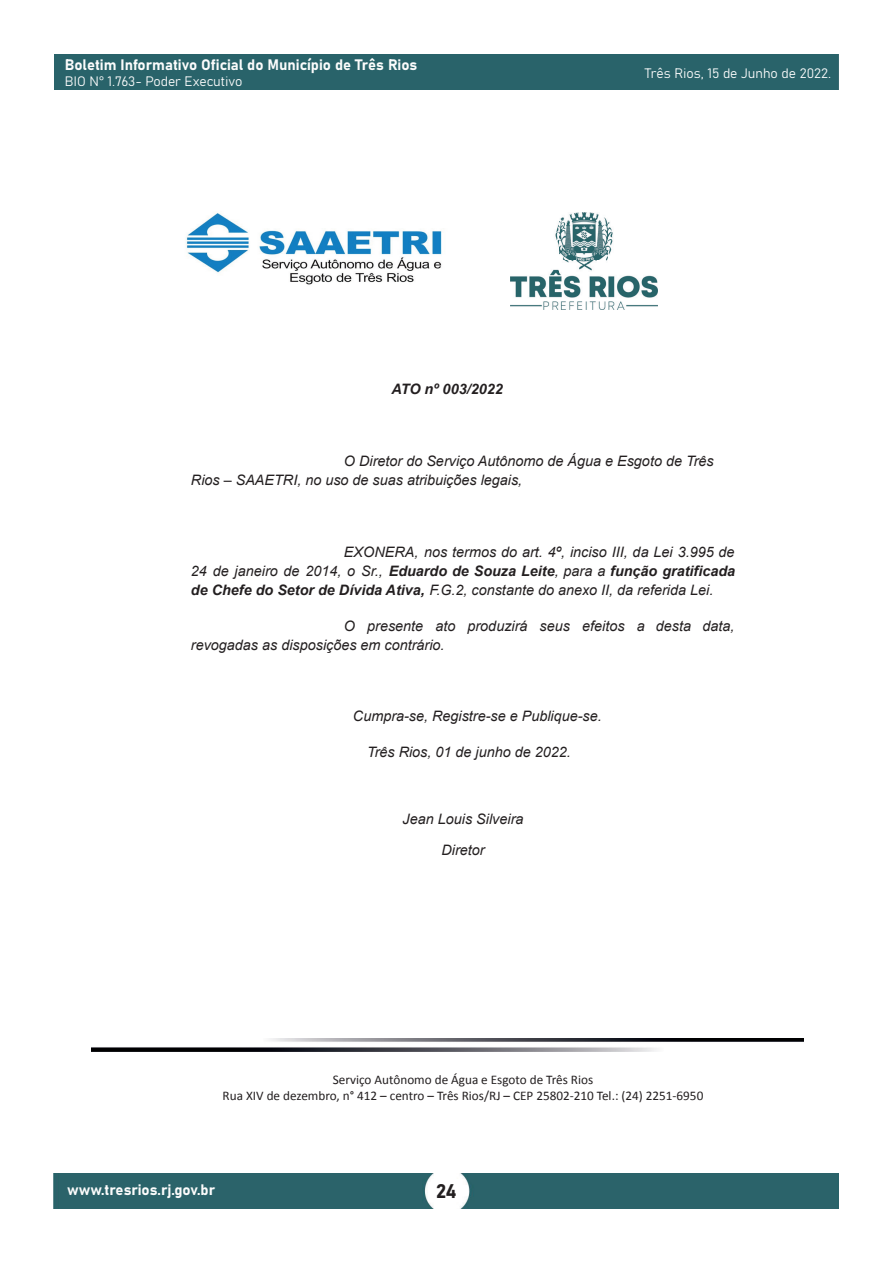
<style>
.page{position:relative;width:893px;height:1263px;background:#fff}
.page>*{position:absolute;margin:0;border:0;box-sizing:border-box;transform-origin:0 0}
.t1{font:19.5px "Bahnschrift";color:#231f20}
.t2{font:15px "Bahnschrift";color:#fcfcfc}
.t3{font:italic 14.4px/19px "Arial";color:#231f20}
.t4{font:italic 700 14.4px "Arial";color:#231f20}
.t5{font:13.5px "Bahnschrift";color:#fcfcfc}
.t6{font:13.2px/16px "Calibri";color:#231f20;text-align:center}
.s1{font-weight:700}
</style>
<div class="page">
<div style="left:54px;top:54px;width:785px;height:35px;background:#29636a"></div>
<div style="left:54px;top:1174px;width:785px;height:35px;background:#2b636a"></div>
<img style="left:510px;top:212px;width:147px;height:97px">
<img style="left:91px;top:1038px;width:712px;height:13px">
<img style="left:186px;top:213px;width:256px;height:72px">
<p class="t2" style="left:65px;top:54px;width:354px">Boletim Informativo Oficial do Município de Três Rios</p>
<p class="t5" style="left:65px;top:71px;width:179px">BIO N° 1.763- Poder Executivo</p>
<p class="t4" style="left:391px;top:380px;width:113px">ATO nº 003/2022</p>
<p class="t5" style="left:645px;top:63px;width:188px">Três Rios, 15 de Junho de 2022.</p>
<p class="t3" style="left:191px;top:452px;width:524px;text-indent:153px">O Diretor do Serviço Autônomo de Água e Esgoto de Três<br>Rios – SAAETRI, no uso de suas atribuições legais,</p>
<p class="t3" style="left:191px;top:542px;width:546px;text-align:justify;text-indent:153px">EXONERA, nos termos do art. 4º, inciso III, da Lei 3.995 de 24 de janeiro de 2014, o Sr., <span class="s1">Eduardo de Souza Leite</span>, para a <span class="s1">função gratificada de Chefe do Setor de Dívida Ativa,</span> F.G.2, constante do anexo II, da referida Lei.</p>
<p class="t3" style="left:191px;top:616px;width:545px;text-indent:153px">O presente ato produzirá seus efeitos a desta data, revogadas as disposições em contrário.</p>
<p class="t3" style="left:353px;top:707px;width:250px">Cumpra-se, Registre-se e Publique-se.</p>
<p class="t3" style="left:367px;top:743px;width:205px">Três Rios, 01 de junho de 2022.</p>
<p class="t3" style="left:403px;top:804px;width:122px;line-height:31px;text-align:center">Jean Louis Silveira<br>Diretor</p>
<p class="t6" style="left:223px;top:1071px;width:482px">Serviço Autônomo de Água e Esgoto de Três Rios<br>Rua XIV de dezembro, n° 412 – centro – Três Rios/RJ – CEP 25802-210 Tel.: (24) 2251-6950</p>
<p class="t2" style="left:67px;top:1178px;width:149px">www.tresrios.rj.gov.br</p>
<h1 class="t1" style="left:436px;top:1177px;width:22px">24</h1>
</div>
